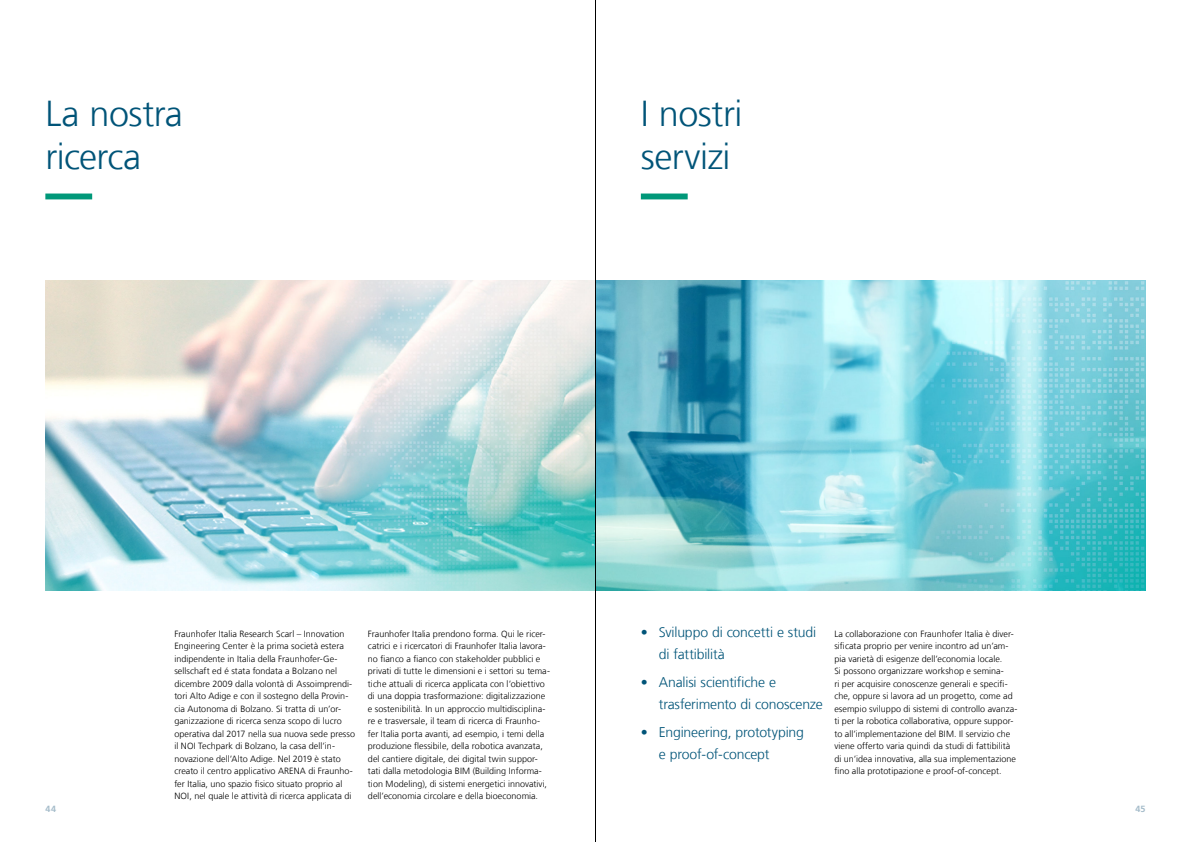
<style>
.page{position:relative;width:1191px;height:842px;background:#fff}
.page>*{position:absolute;margin:0;border:0;box-sizing:border-box;transform-origin:0 0}
.Ueberschrift_36_43_2{font:300 36px/43.2px "Frutiger LT Com";letter-spacing:-.015em;color:#005478}
.t1{font:300 14px/22px "Frutiger LT Com";letter-spacing:-.015em;color:#005478}
.Fliesstext_9_12_5_sc{font:300 9px/12.5px "Frutiger LT Com";letter-spacing:.005em;color:#000}
.t2{font:700 9px "Frutiger LT Com";color:#a5bcca}
</style>
<div class="page">
<img style="left:45px;top:281px;width:1100px;height:309px">
<svg style="left:45px;top:194px;width:48px;height:5px"></svg>
<svg style="left:641px;top:194px;width:47px;height:5px"></svg>
<hr style="left:595px;top:0;width:1px;height:842px;background:#000">
<p class="Ueberschrift_36_43_2" style="left:45px;top:92px;width:139px">La nostra ricerca</p>
<p class="Ueberschrift_36_43_2" style="left:641px;top:92px;width:103px">I nostri servizi</p>
<p class="t1" style="left:659px;top:621px;width:159px;text-indent:-18px">• Sviluppo di concetti e studi di fattibilità</p>
<p class="t1" style="left:659px;top:671px;width:165px;text-indent:-18px">• Analisi scientifiche e trasferimento di conoscenze</p>
<p class="t1" style="left:659px;top:721px;width:147px;text-indent:-18px">• Engineering, prototyping e proof-of-concept</p>
<p class="Fliesstext_9_12_5_sc" style="left:174px;top:627px;width:182px">Fraunhofer Italia Research Scarl – Innovation Engineering Center è la prima società estera indipendente in Italia della Fraunhofer-Ge&shy;sellschaft ed é stata fondata a Bolzano nel dicembre 2009 dalla volontà di Assoimprendi&shy;tori Alto Adige e con il sostegno della Provin&shy;cia Autonoma di Bolzano. Si tratta di un’or&shy;ganizzazione di ricerca senza scopo di lucro operativa dal 2017 nella sua nuova sede presso il NOI Techpark di Bolzano, la casa dell’in&shy;novazione dell’Alto Adige. Nel 2019 è stato creato il centro applicativo ARENA di Fraunho&shy;fer Italia, uno spazio fisico situato proprio al NOI, nel quale le attività di ricerca applicata di</p>
<p class="Fliesstext_9_12_5_sc" style="left:368px;top:627px;width:183px">Fraunhofer Italia prendono forma. Qui le ricer&shy;catrici e i ricercatori di Fraunhofer Italia lavora&shy;no fianco a fianco con stakeholder pubblici e privati di tutte le dimensioni e i settori su tema&shy;tiche attuali di ricerca applicata con l’obiettivo di una doppia trasformazione: digitalizzazione e sostenibilità. In un approccio multidisciplina&shy;re e trasversale, il team di ricerca di Fraunho&shy;fer Italia porta avanti, ad esempio, i temi della produzione flessibile, della robotica avanzata, del cantiere digitale, dei digital twin suppor&shy;tati dalla metodologia BIM (Building Informa&shy;tion Modeling), di sistemi energetici innovativi, dell’economia circolare e della bioeconomia.</p>
<p class="Fliesstext_9_12_5_sc" style="left:834px;top:627px;width:184px">La collaborazione con Fraunhofer Italia è diver&shy;sificata proprio per venire incontro ad un’am&shy;pia varietà di esigenze dell’economia locale.<br>Si possono organizzare workshop e semina-<br>ri per acquisire conoscenze generali e specifi&shy;che, oppure si lavora ad un progetto, come ad esempio sviluppo di sistemi di controllo avanza&shy;ti per la robotica collaborativa, oppure suppor&shy;to all’implementazione del BIM. Il servizio che viene offerto varia quindi da studi di fattibilità di un’idea innovativa, alla sua implementazione fino alla prototipazione e proof-of-concept.</p>
<p class="t2" style="left:46px;top:803px;width:12px">44</p>
<p class="t2" style="left:1135px;top:803px;width:12px">45</p>
</div>
